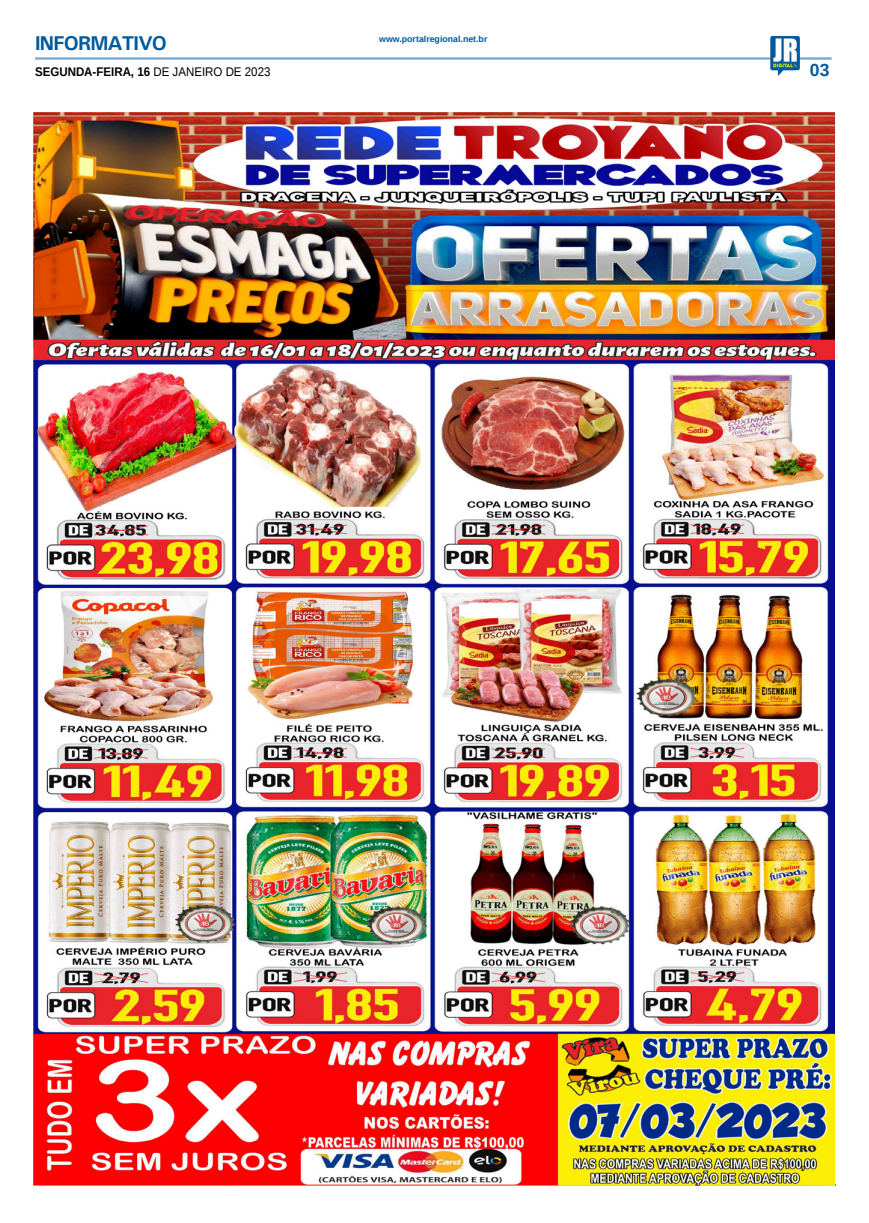
<style>
.page{position:relative;width:869px;height:1223px;background:#fff}
.page>*{position:absolute;margin:0;border:0;box-sizing:border-box;transform-origin:0 0}
.TITULO_PG{font:700 20px "Univers";letter-spacing:-.04em;color:#005a9e}
.TÍTULO{font:700 17.5px "Liberation Sans";color:#005a9e}
.DATA_PG{font:700 12.5px "Liberation Sans";color:#000;scale:.92 1}
.DATA_PG-2{font:700 8.75px "Liberation Sans";color:#005a9e}
.s1{font-weight:400}
</style>
<div class="page">
<hr style="left:35px;top:57px;width:796px;height:3px;background:#005a9e">
<img style="left:769px;top:36px;width:30px;height:40px">
<hr style="left:35px;top:1184px;width:800px;height:1px;background:#000">
<img style="left:34px;top:112px;width:800px;height:1073px">
<p class="TITULO_PG" style="left:35px;top:31px;width:133px">INFORMATIVO</p>
<p class="DATA_PG" style="left:35px;top:63px;width:257px">SEGUNDA-FEIRA, 16 <span class="s1">DE JANEIRO DE 2023</span></p>
<p class="DATA_PG-2" style="left:379px;top:33px;width:110px">www.portalregional.net.br</p>
<p class="TÍTULO" style="left:809px;top:58px;width:21px">03</p>
</div>
